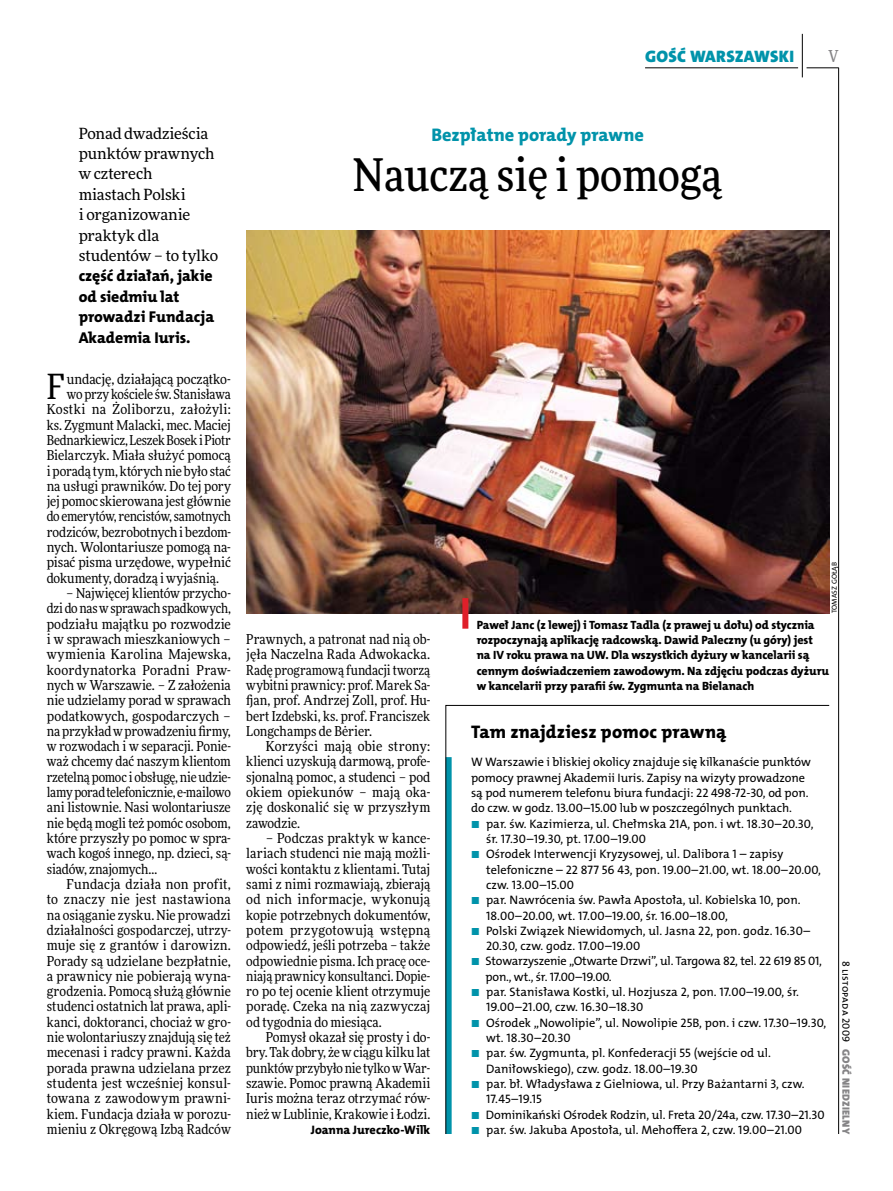
<style>
.page{position:relative;width:893px;height:1191px;background:#fff}
.page>*{position:absolute;margin:0;border:0;box-sizing:border-box;transform-origin:0 0}
.t1{font:500 45px "Freeday Narrow";color:#000}
.t2{font:34.8px "Freeday Narrow News";color:#000}
.t3{font:18.3px "The Mix HP8 Ex Bld";letter-spacing:.01em;color:#000}
.t4{font:18.3px "The Mix HP8 Ex Bld";color:#0093aa}
.t5{font:16.65px "The Mix HP9 Blk";letter-spacing:.02em;color:#0093aa}
.t6{font:500 16.5px "Freeday Narrow";color:#858486;scale:.9 1}
.t7{font:15.75px/20.4px "The Mix HP8 Ex Bld";color:#000}
.t8{font:15.45px/20.4px "Freeday News";letter-spacing:-.01em;color:#000}
.t9{font:13.65px/15.3px "Freeday Narrow News";letter-spacing:-.005em;color:#000;text-align:justify}
.t10{font:13.65px "Freeday Narrow News";letter-spacing:.02em;color:#000}
.t11{font:12.3px/15.3px "The Mix HP5 Plain";letter-spacing:.005em;color:#000}
.t12{font:12.3px/15.3px "The Mix HP5 Plain";letter-spacing:-.015em;color:#000}
.t13{font:12.3px "The Mix HP8 Ex Bld";color:#000}
.t14{font:12px/15.3px "The Mix HP8 Ex Bld";letter-spacing:-.005em;color:#000}
.t15{font:10.5px "The Mix HP9 Blk";letter-spacing:.025em;color:#858486}
.t16{font:10.5px "The Mix HP5 Plain";letter-spacing:.015em;color:#000}
.t17{font:7.2px "The Mix HP5 Plain";color:#000}
.s1{font-family:"Freeday Narrow News";color:#0093aa}
</style>
<div class="page">
<hr style="left:806px;top:68px;width:33px;height:1px;background:#000">
<hr style="left:645px;top:68px;width:153px;height:1px;background:#000">
<hr style="left:838px;top:68px;width:1px;height:1066px;background:#000">
<hr style="left:802px;top:34px;width:1px;height:43px;background:#000">
<svg style="left:445px;top:705px;width:385px;height:429px"></svg>
<img style="left:246px;top:230px;width:583px;height:383px">
<div style="left:462px;top:598px;width:6px;height:30px;background:#df1f2a"></div>
<p class="t5" style="left:645px;top:46px;width:150px">GOŚĆ WARSZAWSKI</p>
<p class="t6" style="left:828px;top:46px;width:13px">V</p>
<p class="t8" style="left:79px;top:123px;width:141px">Ponad dwadzieścia punktów prawnych w czterech miastach Polski<br>i organizowanie praktyk dla studentów – to tylko</p>
<p class="t7" style="left:79px;top:266px;width:137px">część działań, jakie od siedmiu lat prowadzi Fundacja<br>Akademia Iuris.</p>
<h2 class="t2" style="left:47px;top:365px;width:19px">F</h2>
<p class="t9" style="left:67px;top:371px;width:166px">undację, działającą początko-</p>
<p class="t9" style="left:67px;top:386px;width:166px">wo przy kościele św. Stanisława</p>
<p class="t10" style="left:47px;top:401px;width:186px">Kostki na Żoliborzu, założyli:</p>
<p class="t9" style="left:47px;top:417px;width:186px">ks. Zygmunt Malacki, mec. Maciej</p>
<p class="t9" style="left:47px;top:432px;width:186px">Bednarkiewicz, Leszek Bosek iPiotr</p>
<p class="t9" style="left:47px;top:447px;width:186px">Bielarczyk. Miała służyć pomocą</p>
<p class="t9" style="left:47px;top:463px;width:186px">i poradą tym, których nie było stać</p>
<p class="t9" style="left:47px;top:478px;width:186px">na usługi prawników. Do tej pory</p>
<p class="t9" style="left:47px;top:493px;width:186px">jej pomoc skierowana jest głównie</p>
<p class="t9" style="left:47px;top:509px;width:186px">do emerytów, rencistów, samotnych</p>
<p class="t9" style="left:47px;top:524px;width:186px">rodziców, bezrobotnych i bezdom-</p>
<p class="t9" style="left:47px;top:539px;width:186px">nych. Wolontariusze pomogą na-</p>
<p class="t9" style="left:47px;top:555px;width:186px">pisać pisma urzędowe, wypełnić</p>
<p class="t9" style="left:47px;top:570px;width:174px">dokumenty, doradzą i wyjaśnią.</p>
<p class="t9" style="left:47px;top:585px;width:186px;text-indent:20px">– Najwięcej klientów przycho&shy;dzi donas wsprawach spadkowych, podziału majątku po rozwodzie i w sprawach mieszkaniowych – wymienia Karolina Majewska, koordynatorka Poradni Praw&shy;nych w Warszawie. – Z założenia nie udzielamy porad w sprawach podatkowych, gospodarczych – na przykład wprowadzeniu firmy, w rozwodach i w separacji. Ponie&shy;waż chcemy dać naszym klientom rzetelną pomoc i obsługę, nieudzie&shy;lamy porad telefonicznie, e-mailowo ani listownie. Nasi wolontariusze nie będą mogli też pomóc osobom, które przyszły po pomoc w spra&shy;wach kogoś innego, np. dzieci, są&shy;siadów, znajomych…</p>
<p class="t9" style="left:47px;top:876px;width:186px;text-indent:20px">Fundacja działa non profit, to znaczy nie jest nastawiona na osiąganie zysku. Nie prowadzi działalności gospodarczej, utrzy&shy;muje się z grantów i darowizn.<br>Porady są udzielane bezpłatnie, a prawnicy nie pobierają wyna&shy;grodzenia. Pomocą służą głównie studenci ostatnich lat prawa, apli&shy;kanci, doktoranci, chociaż w gro&shy;nie wolontariuszy znajdują się też mecenasi i radcy prawni. Każda porada prawna udzielana przez studenta jest wcześniej konsul&shy;towana z zawodowym prawni&shy;kiem. Fundacja działa w porozu&shy;mieniu z Okręgową Izbą Radców</p>
<h3 class="t4" style="left:431px;top:123px;width:214px">Bezpłatne porady prawne</h3>
<h1 class="t1" style="left:353px;top:147px;width:371px">Nauczą się i pomogą</h1>
<p class="t17" style="left:830px;top:613px;width:53px;rotate:-90deg">Tomasz Gołąb</p>
<p class="t9" style="left:246px;top:631px;width:186px">Prawnych, a patronat nad nią ob&shy;jęła Naczelna Rada Adwokacka.<br>Radę programową fundacji tworzą wybitni prawnicy: prof. Marek Sa&shy;fjan, prof. Andrzej Zoll, prof. Hu&shy;bert Izdebski, ks. prof. Franciszek Longchamps de Bėrier.</p>
<p class="t9" style="left:246px;top:738px;width:186px;text-indent:20px">Korzyści mają obie strony: klienci uzyskują darmową, profe&shy;sjonalną pomoc, a studenci – pod okiem opiekunów – mają oka&shy;zję doskonalić się w przyszłym zawodzie.</p>
<p class="t9" style="left:246px;top:830px;width:186px;text-indent:20px">– Podczas praktyk w kance&shy;lariach studenci nie mają możli&shy;wości kontaktu z klientami. Tutaj sami z nimi rozmawiają, zbierają od nich informacje, wykonują kopie potrzebnych dokumentów, potem przygotowują wstępną odpowiedź, jeśli potrzeba – także odpowiednie pisma. Ich pracę oce&shy;niają prawnicy konsultanci. Dopie&shy;ro po tej ocenie klient otrzymuje poradę. Czeka na nią zazwyczaj od tygodnia do miesiąca.</p>
<p class="t9" style="left:246px;top:1029px;width:186px;text-indent:20px">Pomysł okazał się prosty i do&shy;bry. Tak dobry, że w ciągu kilku lat punktów przybyło nie tylko wWar&shy;szawie. Pomoc prawną Akademii Iuris można teraz otrzymać rów&shy;nież w Lublinie, Krakowie i Łodzi.</p>
<p class="t13" style="left:311px;top:1122px;width:121px">Joanna Jureczko-Wilk</p>
<p class="t14" style="left:477px;top:617px;width:354px">Paweł Janc (z lewej) i Tomasz Tadla (z prawej u dołu) od stycznia rozpoczynają aplikację radcowską. Dawid Paleczny (u góry) jest na IV roku prawa na UW. Dla wszystkich dyżury w kancelarii są cennym doświadczeniem zawodowym. Na zdjęciu podczas dyżuru w kancelarii przy parafii św. Zygmunta na Bielanach</p>
<h3 class="t3" style="left:471px;top:720px;width:257px">Tam znajdziesz pomoc prawną</h3>
<p class="t11" style="left:471px;top:754px;width:10px">WW</p>
<p class="t11" style="left:471px;top:754px;width:341px;text-indent:25px">arszawie i bliskiej okolicy znajduje się kilkanaście punktów pomocy prawnej Akademii I uris. Zapisy na wizyty prowadzone są pod numerem telefonu biura fundacji: 22 498-72-30, od pon. do czw. w godz. 13.00–15.00 lub w poszczególnych punktach.</p>
<p class="t11" style="left:486px;top:816px;width:329px;text-indent:-15px"><span class="s1">•</span> par. św. Kazimierza, ul. Chełmska 21A, pon. i wt. 18.30–20.30, śr. 17.30–19.30, pt. 17.00–19.00</p>
<p class="t11" style="left:486px;top:846px;width:336px;text-indent:-15px"><span class="s1">•</span> Ośrodek I nterwencji Kryzysowej, ul. Dalibora 1 – zapisy telefoniczne – 22 877 56 43, pon. 19.00–21.00, wt. 18.00–20.00, czw. 13.00–15.00</p>
<p class="t11" style="left:486px;top:892px;width:316px;text-indent:-15px"><span class="s1">•</span> par. Nawrócenia św. Pawła Apostoła, ul. Kobielska 10, pon.<br>18.00–20.00, wt. 17.00–19.00, śr. 16.00–18.00,</p>
<p class="t11" style="left:486px;top:923px;width:326px;text-indent:-15px"><span class="s1">•</span> Polski Związek Niewidomych, ul. Jasna 22, pon. godz. 16.30–<br>20.30, czw. godz. 17.00–19.00</p>
<p class="t12" style="left:486px;top:953px;width:338px;text-indent:-14px"><span class="s1">•</span> Stowarzyszenie „Otwarte Drzwi”, ul. Targowa 82, tel. 22 619 85 01, pon., wt., śr. 17.00–19.00.</p>
<p class="t11" style="left:486px;top:984px;width:314px;text-indent:-15px"><span class="s1">•</span> par. Stanisława Kostki, ul. Hozjusza 2, pon. 17.00–19.00, śr.<br>19.00–21.00, czw. 16.30–18.30</p>
<p class="t11" style="left:486px;top:1015px;width:342px;text-indent:-15px"><span class="s1">•</span> Ośrodek „Nowolipie”, ul. Nowolipie 25B, pon. i czw. 17.30–19.30, wt. 18.30–20.30</p>
<p class="t11" style="left:486px;top:1045px;width:286px;text-indent:-15px"><span class="s1">•</span> par. św. Zygmunta, pl. Konfederacji 55 (wejście od ul.<br>Daniłowskiego), czw. godz. 18.00–19.30</p>
<p class="t11" style="left:486px;top:1076px;width:320px;text-indent:-15px"><span class="s1">•</span> par. bł. Władysława z G ielniowa, ul. Przy Bażantarni 3, czw.<br>17.45–19.15</p>
<p class="t11" style="left:471px;top:1106px;width:355px"><span class="s1">•</span> Dominikański Ośrodek Rodzin, ul. Freta 20/24a, czw. 17.30–21.30</p>
<p class="t11" style="left:471px;top:1122px;width:332px"><span class="s1">•</span> par. św. Jakuba Apostoła, ul. Mehoffera 2, czw. 19.00–21.00</p>
<p class="t16" style="left:853px;top:960px;width:83px;rotate:90deg">8 listopada 2009</p>
<p class="t15" style="left:853px;top:1049px;width:86px;rotate:90deg">GOŚĆ NIEDZIELNY</p>
</div>
